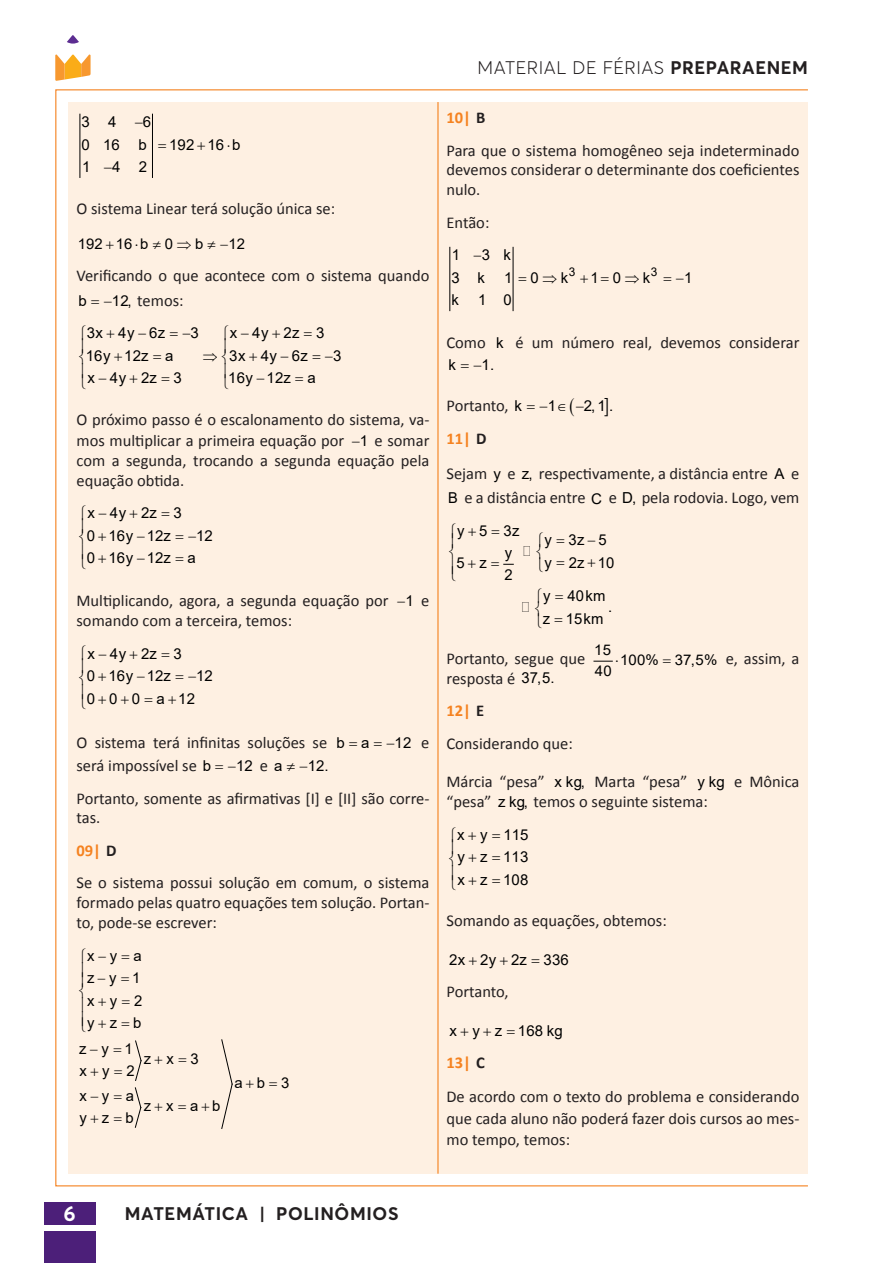
<style>
.page{position:relative;width:893px;height:1263px;background:#fff}
.page>*{position:absolute;margin:0;border:0;box-sizing:border-box;transform-origin:0 0}
.t1{font:700 21px "Averta";color:#fff}
.t2{font:300 18px "Averta";letter-spacing:.025em;color:#231f20}
.t3{font:700 18px "Averta";letter-spacing:.035em;color:#231f20}
.Corpo{font:16.5px/19.8px "Calibri";color:#231f20}
.Corpo-2{font:700 16.5px "Calibri";color:#f58220}
.Corpo-3{font:15px/22.5px "Arial";letter-spacing:.015em;color:#000}
.Corpo-4{font:15px/22.5px "Arial";letter-spacing:.04em;color:#000}
.t4{font:14.85px/22.2px "Arial";letter-spacing:1.025em;color:#000}
.t5{font:14.7px "Arial";letter-spacing:.005em;color:#000}
.t6{font:12px "Arial";color:#000}
.s1{color:#000}
.s2{font-family:"Arial";font-size:15px;color:#000}
.s3{font-family:"Calibri";font-size:16.5px;color:#231f20}
.s4{color:#231f20}
.s5{font-weight:700}
.s6{font-family:"Arial";font-size:14.7px;color:#000}
.s7{font-family:"Arial";font-size:15.15px;color:#000}
</style>
<div class="page">
<div style="left:44px;top:1202px;width:51px;height:22px;background:#4c1f79"></div>
<div style="left:44px;top:1231px;width:51px;height:32px;background:#4c1f79"></div>
<svg style="left:55px;top:54px;width:36px;height:27px"></svg>
<svg style="left:67px;top:35px;width:12px;height:9px"></svg>
<div style="left:68px;top:102px;width:740px;height:1072px;background:#fef0e2"></div>
<hr style="left:80px;top:114px;width:1px;height:63px;background:#000">
<hr style="left:152px;top:114px;width:1px;height:63px;background:#000">
<svg style="left:135px;top:1040px;width:7px;height:41px"></svg>
<svg style="left:134px;top:1087px;width:8px;height:41px"></svg>
<svg style="left:221px;top:1039px;width:12px;height:90px"></svg>
<hr style="left:449px;top:247px;width:1px;height:64px;background:#000">
<hr style="left:513px;top:247px;width:1px;height:64px;background:#000">
<svg style="left:594px;top:661px;width:18px;height:1px"></svg>
<hr style="left:437px;top:102px;width:2px;height:1072px;background:#f58220">
<svg style="left:503px;top:563px;width:10px;height:2px"></svg>
<p class="Corpo-3" style="left:81px;top:110px;width:36px">3 4</p>
<p class="Corpo-3" style="left:81px;top:110px;width:71px;text-align:right">−6<br>016 b</p>
<p class="Corpo-3" style="left:169px;top:133px;width:73px">192 16 b</p>
<p class="Corpo-3" style="left:82px;top:155px;width:10px">1</p>
<p class="Corpo-3" style="left:104px;top:155px;width:45px">−4 2</p>
<p class="Corpo" style="left:77px;top:198px;width:260px">O sistema Linear terá solução única se:</p>
<p class="t5" style="left:78px;top:234px;width:97px">192 16 b 0</p>
<p class="t5" style="left:195px;top:234px;width:10px">b</p>
<p class="t5" style="left:135px;top:234px;width:112px">⋅ ≠ ⇒ ≠−12</p>
<p class="Corpo" style="left:77px;top:266px;width:354px">Verificando o que acontece com o sistema quando</p>
<p class="Corpo-3" style="left:79px;top:289px;width:10px">b</p>
<p class="Corpo" style="left:104px;top:290px;width:81px"><span class="s1">−</span><span class="s2">12,</span> temos:</p>
<p class="Corpo-3" style="left:87px;top:322px;width:80px">3x 4y 6z</p>
<p class="Corpo-3" style="left:182px;top:322px;width:18px">−3</p>
<p class="Corpo-3" style="left:230px;top:322px;width:96px">x4y2z3</p>
<p class="Corpo-3" style="left:86px;top:344px;width:89px">16y 12z a</p>
<p class="Corpo-3" style="left:229px;top:344px;width:80px">3x 4y 6z</p>
<p class="Corpo-3" style="left:325px;top:344px;width:18px">−3</p>
<p class="Corpo-3" style="left:87px;top:367px;width:96px">x4y2z3</p>
<p class="Corpo-3" style="left:228px;top:367px;width:89px">16y 12z a</p>
<p class="Corpo" style="left:77px;top:408px;width:354px;line-height:21.3px">O próximo passo é o escalonamento do sistema, va&shy;mos multiplicar a primeira equação por <span class="s1">−</span><span class="s2">1</span> e somar</p>
<p class="Corpo" style="left:77px;top:450px;width:354px">com a segunda, trocando a segunda equação pela equação obtida.</p>
<p class="Corpo-4" style="left:87px;top:502px;width:97px">x4y2z3<br>0 16y 12z</p>
<p class="Corpo-3" style="left:87px;top:524px;width:128px;text-indent:101px">−12<br>0 16y 12z a</p>
<p class="Corpo" style="left:77px;top:590px;width:313px">Multiplicando, agora, a segunda equação por</p>
<p class="Corpo-3" style="left:397px;top:590px;width:18px">−1</p>
<p class="Corpo" style="left:421px;top:590px;width:10px">e</p>
<p class="Corpo" style="left:77px;top:610px;width:217px">somando com a terceira, temos:</p>
<p class="Corpo-4" style="left:87px;top:642px;width:97px">x4y2z3<br>0 16y 12z</p>
<p class="Corpo-3" style="left:87px;top:664px;width:128px;text-indent:101px">−12<br>000 a12</p>
<p class="Corpo" style="left:77px;top:732px;width:252px">O sistema terá infinitas soluções se</p>
<p class="Corpo-3" style="left:337px;top:731px;width:34px">b a</p>
<p class="Corpo-3" style="left:386px;top:731px;width:26px">−12</p>
<p class="Corpo" style="left:421px;top:732px;width:10px">e</p>
<p class="Corpo" style="left:77px;top:755px;width:136px">será impossível se <span class="s2">b</span></p>
<p class="Corpo-3" style="left:228px;top:754px;width:102px">−12 <span class="s3">e</span> a ≠ −12.</p>
<p class="Corpo" style="left:77px;top:788px;width:354px">Portanto, somente as afirmativas [I] e [II] são corre&shy;tas.</p>
<p class="Corpo-2" style="left:77px;top:839px;width:42px">09| <span class="s4">D</span></p>
<p class="Corpo" style="left:77px;top:873px;width:354px;text-align:justify">Se o sistema possui solução em comum, o sistema formado pelas quatro equações tem solução. Portan&shy;to, pode-se escrever:</p>
<p class="t4" style="left:87px;top:945px;width:57px">xya zy1 xy2 yzb</p>
<p class="t4" style="left:79px;top:1037px;width:55px">zy1</p>
<p class="t4" style="left:144px;top:1048px;width:56px">zx3</p>
<p class="t4" style="left:80px;top:1059px;width:57px">xy2</p>
<p class="t4" style="left:235px;top:1071px;width:56px">ab3</p>
<p class="t4" style="left:80px;top:1084px;width:56px">xya</p>
<p class="t4" style="left:144px;top:1095px;width:78px">zxab</p>
<p class="t4" style="left:80px;top:1106px;width:56px">yzb</p>
<p class="t2" style="left:478px;top:56px;width:332px">MATERIAL DE FÉRIAS <span class="s5">PREPARAENEM</span></p>
<p class="Corpo-2" style="left:446px;top:106px;width:41px">10| <span class="s4">B</span></p>
<p class="Corpo" style="left:446px;top:140px;width:354px;text-align:justify">Para que o sistema homogêneo seja indeterminado devemos considerar o determinante dos coeficientes nulo.</p>
<p class="Corpo" style="left:446px;top:212px;width:44px">Então:</p>
<p class="t6" style="left:569px;top:263px;width:8px">3</p>
<p class="t6" style="left:651px;top:263px;width:8px">3</p>
<p class="Corpo-3" style="left:451px;top:244px;width:61px;text-indent:22px">−3 k<br>3 k</p>
<p class="Corpo-3" style="left:452px;top:244px;width:10px">1</p>
<p class="Corpo-3" style="left:504px;top:266px;width:66px">1 0 ⇒k</p>
<p class="Corpo-3" style="left:590px;top:266px;width:61px">1 0 ⇒k</p>
<p class="Corpo-3" style="left:676px;top:266px;width:18px">−1</p>
<p class="Corpo-3" style="left:451px;top:289px;width:9px">k</p>
<p class="Corpo-3" style="left:478px;top:289px;width:35px">1 0</p>
<p class="Corpo" style="left:446px;top:332px;width:41px">Como</p>
<p class="Corpo-3" style="left:496px;top:332px;width:9px">k</p>
<p class="Corpo" style="left:515px;top:332px;width:285px">é um número real, devemos considerar</p>
<p class="Corpo-3" style="left:449px;top:353px;width:9px">k</p>
<p class="Corpo-3" style="left:473px;top:353px;width:22px">−1.</p>
<p class="Corpo" style="left:446px;top:395px;width:77px">Portanto, <span class="s2">k</span></p>
<p class="Corpo-3" style="left:548px;top:394px;width:10px">1</p>
<p class="Corpo-3" style="left:539px;top:394px;width:75px">− ∈ −2,1.</p>
<p class="Corpo-2" style="left:446px;top:427px;width:42px">11| <span class="s4">D</span></p>
<p class="Corpo" style="left:446px;top:461px;width:354px;line-height:24.6px">Sejam <span class="s6">y</span> e <span class="s2">z,</span> respectivamente, a distância entre <span class="s2">A</span> e<br><span class="s2">B</span> e a distância entre <span class="s6">C</span> e <span class="s7">D,</span> pela rodovia. Logo, vem</p>
<p class="Corpo-3" style="left:457px;top:519px;width:64px">y53z</p>
<p class="Corpo-3" style="left:544px;top:528px;width:64px">y 3z5</p>
<p class="Corpo-3" style="left:505px;top:542px;width:9px">y</p>
<p class="Corpo-3" style="left:456px;top:551px;width:32px">5 z</p>
<p class="Corpo-3" style="left:544px;top:551px;width:71px">y 2z 10</p>
<p class="Corpo-3" style="left:505px;top:563px;width:10px">2</p>
<p class="Corpo-3" style="left:543px;top:585px;width:64px">y 40km</p>
<p class="Corpo-3" style="left:608px;top:595px;width:6px">.</p>
<p class="Corpo-3" style="left:543px;top:607px;width:62px">z 15km</p>
<p class="Corpo" style="left:446px;top:649px;width:140px">Portanto, segue que</p>
<p class="t5" style="left:594px;top:640px;width:18px">15</p>
<p class="Corpo" style="left:726px;top:649px;width:75px">e, assim, a</p>
<p class="t5" style="left:615px;top:649px;width:104px">⋅100% 37,5%</p>
<p class="t5" style="left:595px;top:661px;width:18px">40</p>
<p class="Corpo" style="left:446px;top:668px;width:110px">resposta é <span class="s7">37,5.</span></p>
<p class="Corpo-2" style="left:446px;top:699px;width:39px">12| <span class="s4">E</span></p>
<p class="Corpo" style="left:446px;top:733px;width:128px">Considerando que:</p>
<p class="Corpo" style="left:446px;top:771px;width:100px">Márcia “pesa”</p>
<p class="Corpo-3" style="left:555px;top:771px;width:32px">x kg,</p>
<p class="Corpo" style="left:594px;top:771px;width:94px">Marta “pesa”</p>
<p class="Corpo-3" style="left:697px;top:771px;width:29px">y kg</p>
<p class="Corpo" style="left:734px;top:771px;width:67px">e Mônica</p>
<p class="Corpo" style="left:446px;top:791px;width:263px">“pesa” <span class="s2">z kg,</span> temos o seguinte sistema:</p>
<p class="Corpo-3" style="left:457px;top:823px;width:73px;text-align:justify">x y 115 y z 113 x z 108</p>
<p class="Corpo" style="left:446px;top:910px;width:222px">Somando as equações, obtemos:</p>
<p class="Corpo-3" style="left:449px;top:948px;width:121px">2x 2y 2z 336</p>
<p class="Corpo" style="left:446px;top:981px;width:64px">Portanto,</p>
<p class="Corpo-3" style="left:449px;top:1019px;width:115px">x y z 168kg</p>
<p class="Corpo-2" style="left:446px;top:1051px;width:40px">13| <span class="s4">C</span></p>
<p class="Corpo" style="left:446px;top:1086px;width:354px;line-height:21.3px;text-align:justify">De acordo com o texto do problema e considerando que cada aluno não poderá fazer dois cursos ao mes&shy;mo tempo, temos:</p>
<p class="t1" style="left:63px;top:1200px;width:14px">6</p>
<p class="t3" style="left:125px;top:1202px;width:275px">MATEMÁTICA | POLINÔMIOS</p>
</div>
